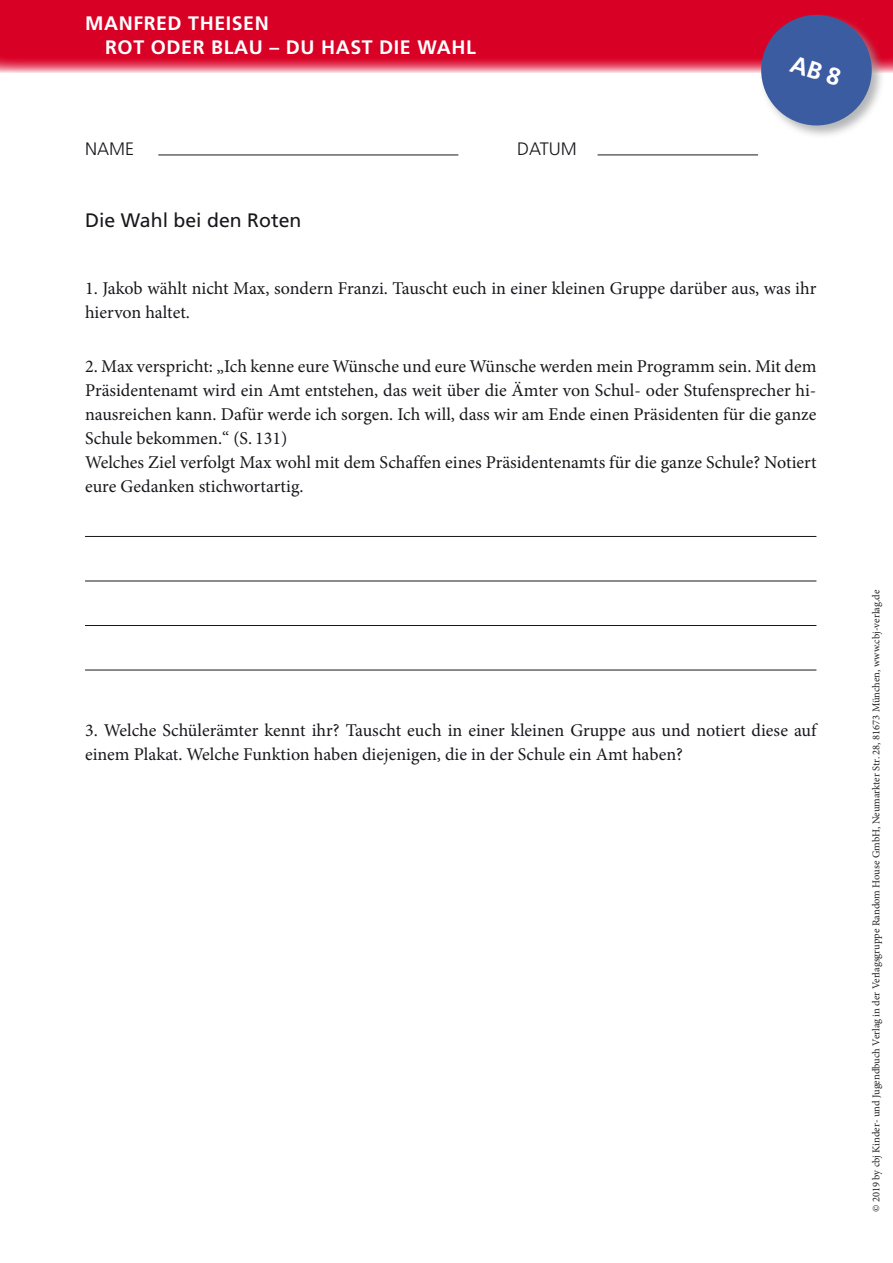
<style>
.page{position:relative;width:893px;height:1263px;background:#fff}
.page>*{position:absolute;margin:0;border:0;box-sizing:border-box;transform-origin:0 0}
.t1{font:700 19.5px/24px "Frutiger LT Pro";letter-spacing:.03em;color:#fff}
.t2{font:19.5px "Frutiger LT Pro";color:#1a171c}
.t3{font:18px/24px "Minion Pro";color:#1a171c}
.t4{font:300 18px "Frutiger LT Pro";color:#1a171c}
.t5{font:10.5px "Minion Pro";color:#232124}
</style>
<div class="page">
<svg style="left:0;top:0;width:893px;height:72px;background:#db0f32"></svg>
<div style="left:759px;top:13px;width:127px;height:127px;background:#9d9ea0;opacity:.75"></div>
<hr style="left:158px;top:155px;width:300px;height:1px;background:#1a171c">
<hr style="left:597px;top:155px;width:161px;height:1px;background:#1a171c">
<hr style="left:85px;top:536px;width:731px;height:1px;background:#1a171c">
<hr style="left:85px;top:581px;width:731px;height:1px;background:#1a171c">
<hr style="left:85px;top:625px;width:731px;height:1px;background:#1a171c">
<hr style="left:85px;top:670px;width:731px;height:1px;background:#1a171c">
<svg style="left:754px;top:8px;width:124px;height:124px;background:#796698"></svg>
<p class="t1" style="left:105px;top:12px;width:372px;text-indent:-20px">MANFRED THEISEN<br>ROT ODER BLAU – DU HAST DIE WAHL</p>
<p class="t4" style="left:85px;top:138px;width:51px">NAME</p>
<p class="t4" style="left:517px;top:138px;width:61px">DATUM</p>
<p class="t2" style="left:85px;top:209px;width:218px">Die Wahl bei den Roten</p>
<p class="t3" style="left:85px;top:276px;width:733px">1. Jakob wählt nicht Max, sondern Franzi. Tauscht euch in einer kleinen Gruppe darüber aus, was ihr hiervon haltet.</p>
<p class="t3" style="left:85px;top:354px;width:733px">2. Max verspricht: „Ich kenne eure Wünsche und eure Wünsche werden mein Programm sein. Mit dem Präsidentenamt wird ein Amt entstehen, das weit über die Ämter von Schul- oder Stufensprecher hi&shy;nausreichen kann. Dafür werde ich sorgen. Ich will, dass wir am Ende einen Präsidenten für die ganze Schule bekommen.“ (S. 131)<br>Welches Ziel verfolgt Max wohl mit dem Schaffen eines Präsidentenamts für die ganze Schule? Notiert eure Gedanken stichwortartig.</p>
<p class="t3" style="left:85px;top:718px;width:733px">3. Welche Schülerämter kennt ihr? Tauscht euch in einer kleinen Gruppe aus und notiert diese auf einem Plakat. Welche Funktion haben diejenigen, die in der Schule ein Amt haben?</p>
<p class="t5" style="left:869px;top:1212px;width:624px;rotate:-90deg">© 2019 by cbj Kinder- und Jugendbuch Verlag in der Verlagsgruppe Random House GmbH, Neumarkter Str. 28, 81673 München, www.cbj-verlag.de</p>
</div>
